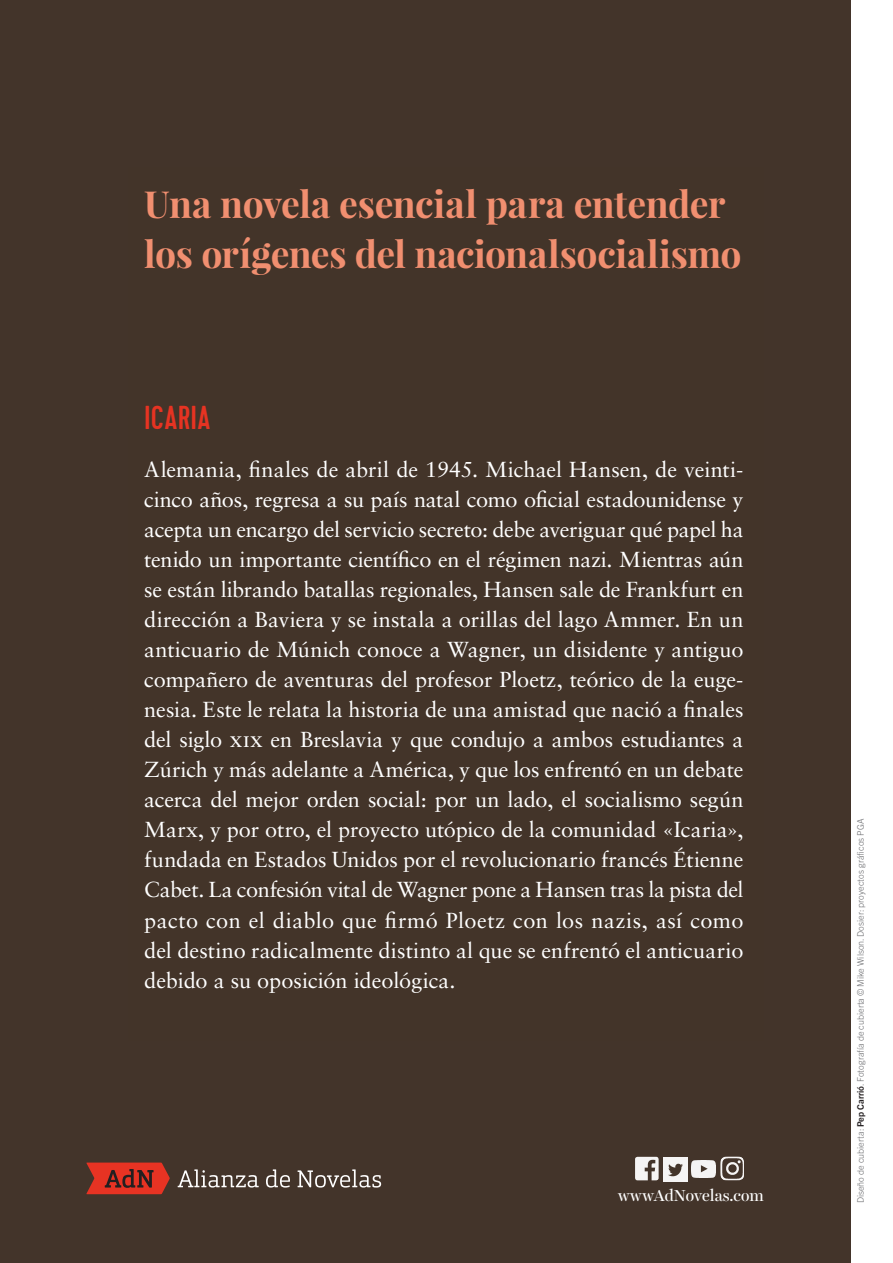
<style>
.page{position:relative;width:893px;height:1263px;background:#fff}
.page>*{position:absolute;margin:0;border:0;box-sizing:border-box;transform-origin:0 0}
.t1{font:700 37.35px/49.7px "Playfair Display";letter-spacing:-.01em;color:#f18f70}
.t2{font:500 33.15px "Cervo";color:#e63322}
.t3{font:21.75px/30px "Sabon LT Std";color:#fff;text-align:justify}
.t4{font:16.05px "Harriet Display";letter-spacing:-.005em;color:#fff}
.t5{font:300 9px "Trade Gothic Next LT Pro";color:#6c6d70}
.s1{font-weight:700;color:#231f20}
</style>
<div class="page">
<div style="left:0;top:0;width:850px;height:1263px;background:#43342a"></div>
<img style="left:635px;top:1157px;width:24px;height:23px">
<img style="left:692px;top:1161px;width:23px;height:16px">
<img style="left:720px;top:1157px;width:24px;height:23px">
<img style="left:664px;top:1157px;width:23px;height:24px">
<svg style="left:178px;top:1169px;width:203px;height:18px"></svg>
<svg style="left:86px;top:1162px;width:84px;height:32px;background:#b73023"></svg>
<p class="t1" style="left:144px;top:179px;width:599px">Una novela esencial para entender los orígenes del nacionalsocialismo</p>
<p class="t2" style="left:144px;top:398px;width:68px">ICARIA</p>
<p class="t3" style="left:144px;top:454px;width:601px">Alemania, finales de abril de 1945. Michael Hansen, de veinti&shy;cinco años, regresa a su país natal como oficial estadounidense y acepta un encargo del servicio secreto: debe averiguar qué papel ha tenido un importante científico en el régimen nazi. Mientras aún se están librando batallas regionales, Hansen sale de Frankfurt en dirección a Baviera y se instala a orillas del lago Ammer. En un anticuario de Múnich conoce a Wagner, un disidente y antiguo compañero de aventuras del profesor Ploetz, teórico de la euge&shy;nesia. Este le relata la historia de una amistad que nació a finales del siglo xix en Breslavia y que condujo a ambos estudiantes a Zúrich y más adelante a América, y que los enfrentó en un debate acerca del mejor orden social: por un lado, el socialismo según Marx, y por otro, el proyecto utópico de la comunidad «Icaria», fundada en Estados Unidos por el revolucionario francés Étienne Cabet. La confesión vital de Wagner pone a Hansen tras la pista del pacto con el diablo que firmó Ploetz con los nazis, así como del destino radicalmente distinto al que se enfrentó el anticuario debido a su oposición ideológica.</p>
<p class="t4" style="left:618px;top:1184px;width:148px">wwwAdNovelas.com</p>
<p class="t5" style="left:854px;top:1203px;width:386px;rotate:-90deg">Diseño de cubierta: <span class="s1">Pep Carrió</span>. Fotografía de cubierta © Mike Wilson. Dosier: proyectos gráficos PGA</p>
</div>
